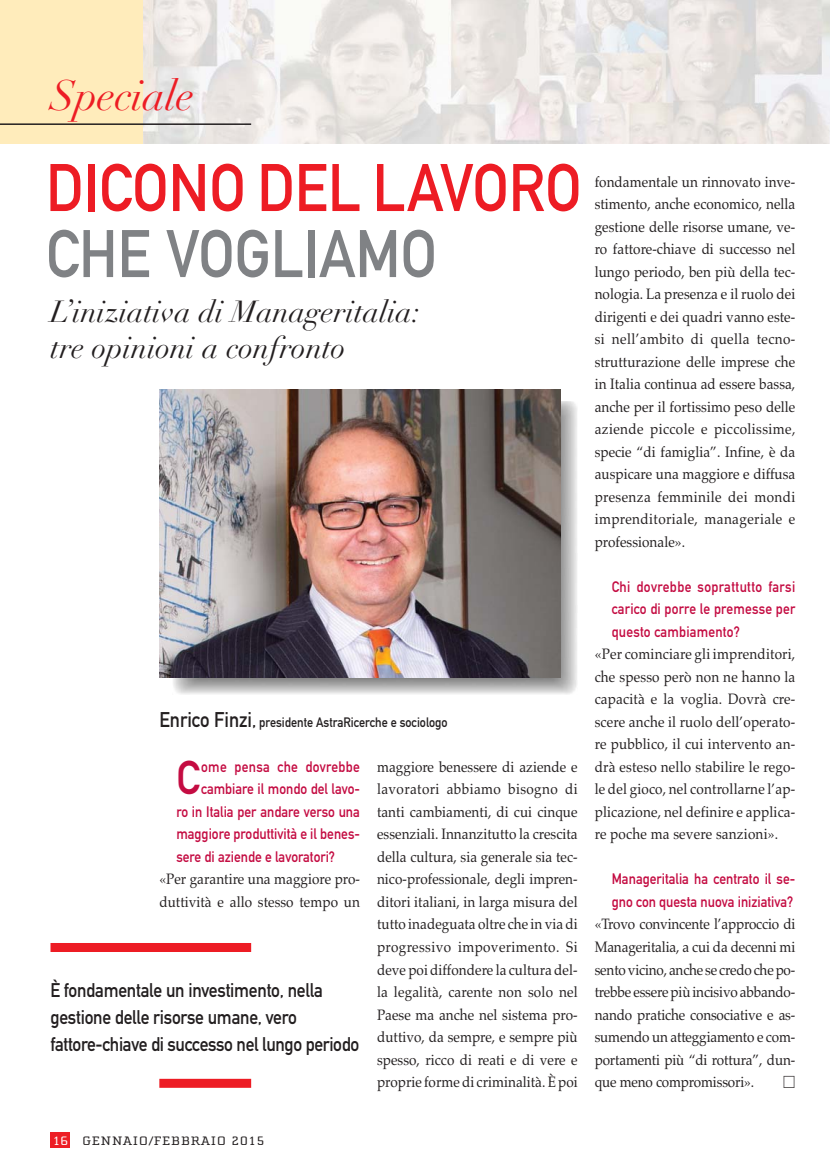
<style>
.page{position:relative;width:830px;height:1170px;background:#fff}
.page>*{position:absolute;margin:0;border:0;box-sizing:border-box;transform-origin:0 0}
.t1{font:66px "DIN Mittelschrift";color:#ed1c24;scale:.9 1}
.t2{font:66px "DIN Mittelschrift";color:#808285;scale:.9 1}
.t3{font:46.65px "DIN Mittelschrift";color:#c40c42;scale:.9 1}
.t4{font:italic 42px "Didot LH";letter-spacing:-.01em;color:#ed1c24}
.t5{font:italic 30px/36px "Didot LH";color:#231f20}
.t6{font:19.5px/27px "DIN Mittelschrift";letter-spacing:-.015em;color:#231f20;scale:.9 1}
.t7{font:15px/22.5px "Palatino";letter-spacing:.005em;color:#231f20;text-align:justify;scale:.9 1}
.t8{font:15px/22.5px "DIN Mittelschrift";color:#c40c42;text-align:justify;scale:.9 1}
.t9{font:15px "DIN Mittelschrift";letter-spacing:.025em;color:#c40c42;scale:.9 1}
.t10{font:15px "Universal Newswith Comm Pi";color:#231f20;scale:.9 1}
.t11{font:13.5px "DIN Mittelschrift";color:#231f20;scale:.9 1}
.t12{font:12.6px "Cholla Slab";letter-spacing:.05em;color:#231f20;scale:1.2 1}
.s1{font-size:21px}
.s2{font-size:19.5px}
.s3{color:#fff}
</style>
<div class="page">
<img style="left:142px;top:0;width:687px;height:143px">
<div style="left:50px;top:1131px;width:20px;height:16px;background:#ed1e25"></div>
<div style="left:0;top:0;width:142px;height:143px;background:#ffecbb"></div>
<hr style="left:0;top:123px;width:251px;height:2px;background:#231f20">
<img style="left:172px;top:402px;width:405px;height:292px">
<img style="left:159px;top:389px;width:401px;height:288px">
<div style="left:159px;top:1078px;width:92px;height:9px;background:#ed1c24"></div>
<div style="left:50px;top:942px;width:201px;height:9px;background:#ed1c24"></div>
<h3 class="t4" style="left:50px;top:78px;width:145px">Speciale</h3>
<h1 class="t1" style="left:46px;top:164px;width:596px">DICONO DEL LAVORO</h1>
<h1 class="t2" style="left:46px;top:230px;width:435px">CHE VOGLIAMO</h1>
<h3 class="t5" style="left:50px;top:297px;width:371px">L’iniziativa di Manageritalia: tre opinioni a confronto</h3>
<p class="t11" style="left:159px;top:717px;width:321px"><span class="s1">Enrico Finzi</span><span class="s2">,</span> presidente AstraRicerche e sociologo</p>
<h2 class="t3" style="left:176px;top:761px;width:27px">C</h2>
<p class="t9" style="left:201px;top:761px;width:178px">ome pensa che dovrebbe</p>
<p class="t8" style="left:201px;top:779px;width:178px">cambiare il mondo del lavo-</p>
<p class="t8" style="left:176px;top:801px;width:205px">ro in Italia per andare verso una</p>
<p class="t8" style="left:176px;top:824px;width:205px">maggiore produttività e il benes-</p>
<p class="t8" style="left:176px;top:846px;width:178px">sere di aziende e lavoratori?</p>
<p class="t7" style="left:159px;top:869px;width:224px">«Per garantire una maggiore pro&shy;duttività e allo stesso tempo un</p>
<h3 class="t6" style="left:50px;top:978px;width:344px">È fondamentale un investimento, nella gestione delle risorse umane, vero fattore-chiave di successo nel lungo periodo</h3>
<p class="t7" style="left:377px;top:757px;width:224px">maggiore benessere di aziende e lavoratori abbiamo bisogno di tanti cambiamenti, di cui cinque essenziali. Innanzitutto la crescita della cultura, sia generale sia tec&shy;nico-professionale, degli impren&shy;ditori italiani, in larga misura del tutto inadeguata oltre che in via di progressivo impoverimento. Si deve poi diffondere la cultura del&shy;la legalità, carente non solo nel Paese ma anche nel sistema pro&shy;duttivo, da sempre, e sempre più spesso, ricco di reati e di vere e proprie forme di criminalità. È poi</p>
<p class="t7" style="left:594px;top:172px;width:224px">fondamentale un rinnovato inve&shy;stimento, anche economico, nella gestione delle risorse umane, ve&shy;ro fattore-chiave di successo nel lungo periodo, ben più della tec&shy;nologia. La presenza e il ruolo dei dirigenti e dei quadri vanno este&shy;si nell’ambito di quella tecno&shy;strutturazione delle imprese che in Italia continua ad essere bassa, anche per il fortissimo peso delle aziende piccole e piccolissime, specie “di famiglia”. Infine, è da auspicare una maggiore e diffusa presenza femminile dei mondi imprenditoriale, manageriale e professionale».</p>
<p class="t8" style="left:611px;top:576px;width:205px">Chi dovrebbe soprattutto farsi carico di porre le premesse per questo cambiamento?</p>
<p class="t7" style="left:594px;top:644px;width:224px">«Per cominciare gli imprenditori, che spesso però non ne hanno la capacità e la voglia. Dovrà cre&shy;scere anche il ruolo dell’operato&shy;re pubblico, il cui intervento an&shy;drà esteso nello stabilire le rego&shy;le del gioco, nel controllarne l’ap&shy;plicazione, nel definire e applica&shy;re poche ma severe sanzioni».</p>
<p class="t8" style="left:611px;top:869px;width:205px">Manageritalia ha centrato il se&shy;gno con questa nuova iniziativa?</p>
<p class="t7" style="left:594px;top:914px;width:224px">«Trovo convincente l’approccio di Manageritalia, a cui da decenni mi sento vicino, anche se credo che po&shy;trebbe essere più incisivo abbando&shy;nando pratiche consociative e as&shy;sumendo un atteggiamento e com&shy;portamenti più “di rottura”, dun&shy;que meno compromissori».</p>
<p class="t10" style="left:782px;top:1075px;width:15px">-</p>
<p class="t12" style="left:53px;top:1135px;width:178px"><span class="s3">16</span> GENNAIO/FEBBRAIO 2015</p>
</div>
